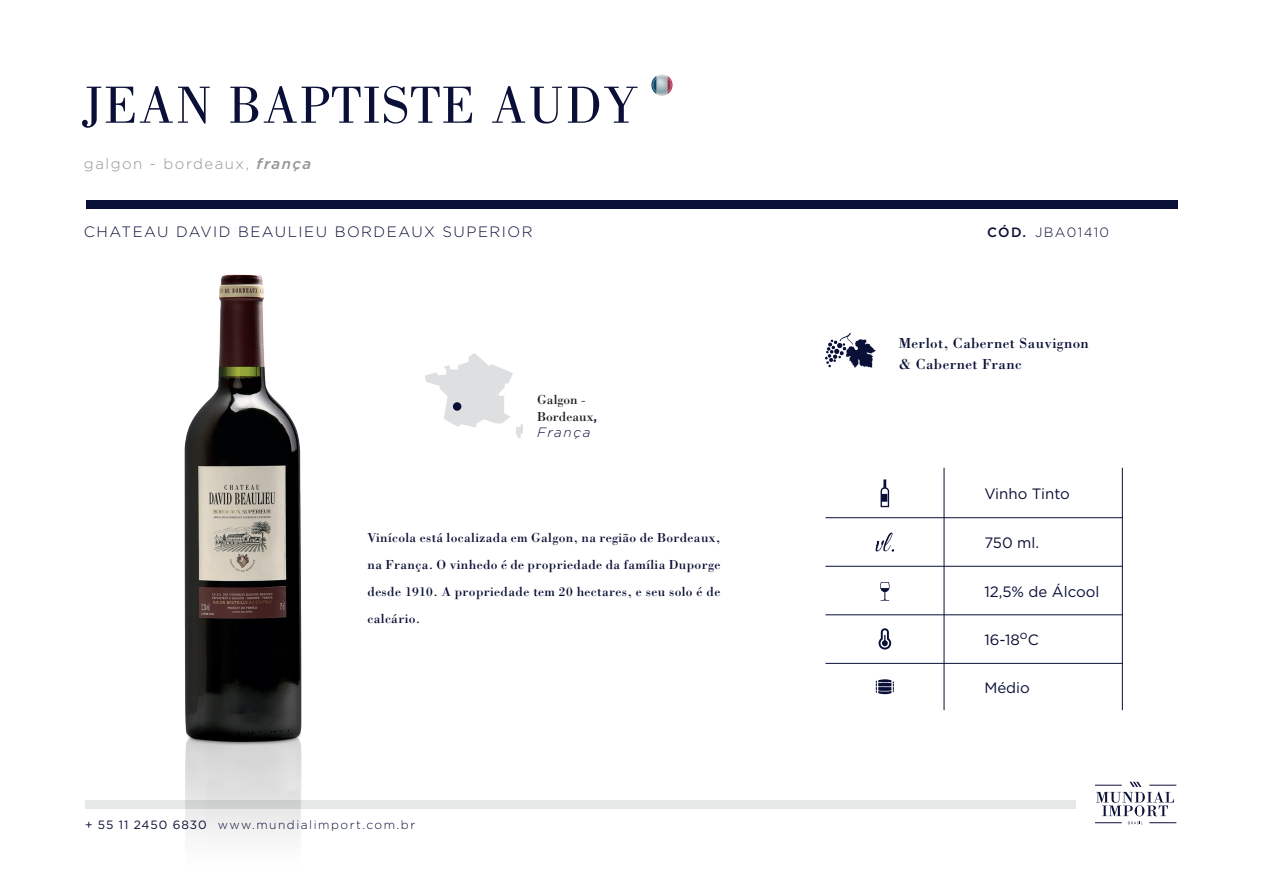
<style>
.page{position:relative;width:1263px;height:893px;background:#fff}
.page>*{position:absolute;margin:0;border:0;box-sizing:border-box;transform-origin:0 0}
.t1{font:54px "Bodoni Std";letter-spacing:.025em;color:#090f36}
.t2{font:15px "Gotham";color:#090f36}
.t3{font:15px/21px "Bodoni Std";letter-spacing:.025em;color:#090f36}
.t4{font:300 15px "Gotham";letter-spacing:.1em;color:#090f36}
.t5{font:300 15px "Gotham";letter-spacing:.1em;color:#939598}
.t6{font:13.5px/27px "Bodoni Std";letter-spacing:.025em;color:#090f36;text-align:justify}
.t7{font:13.5px/16.2px "Bodoni Std";color:#231f20}
.t8{font:300 13.5px "Gotham";letter-spacing:.1em;color:#090f36}
.t9{font:italic 300 13.5px "Gotham";letter-spacing:.125em;color:#090f36}
.t10{font:500 13.5px "Gotham";color:#090f36}
.t11{font:300 12px "Gotham";letter-spacing:.125em;color:#090f36}
.s1{font-weight:500;font-style:italic}
.s2{font-family:"Gotham";font-weight:500;color:#090f36}
.s3{font-weight:400}
</style>
<div class="page">
<svg style="left:876px;top:679px;width:18px;height:15px"></svg>
<svg style="left:878px;top:628px;width:13px;height:21px"></svg>
<svg style="left:880px;top:582px;width:10px;height:19px"></svg>
<svg style="left:880px;top:479px;width:9px;height:28px"></svg>
<svg style="left:1095px;top:822px;width:27px;height:1px"></svg>
<svg style="left:1149px;top:822px;width:27px;height:1px"></svg>
<svg style="left:1128px;top:822px;width:15px;height:2px"></svg>
<svg style="left:1095px;top:782px;width:81px;height:34px"></svg>
<svg style="left:825px;top:333px;width:51px;height:35px"></svg>
<div style="left:87px;top:200px;width:1091px;height:9px;background:#090f36"></div>
<div style="left:86px;top:800px;width:990px;height:8px;background:#e5e8e7"></div>
<hr style="left:944px;top:468px;width:1px;height:242px;background:#090f36">
<hr style="left:1122px;top:468px;width:1px;height:242px;background:#090f36">
<hr style="left:825px;top:517px;width:298px;height:1px;background:#090f36">
<hr style="left:825px;top:566px;width:298px;height:1px;background:#090f36">
<hr style="left:825px;top:615px;width:298px;height:1px;background:#090f36">
<hr style="left:825px;top:663px;width:298px;height:1px;background:#090f36">
<svg style="left:875px;top:532px;width:19px;height:20px"></svg>
<svg style="left:651px;top:74px;width:22px;height:22px"></svg>
<svg style="left:425px;top:353px;width:98px;height:85px"></svg>
<div style="left:453px;top:402px;width:8px;height:9px;background:#090f36;border-radius:50%"></div>
<img style="left:184px;top:274px;width:118px;height:563px">
<h1 class="t1" style="left:82px;top:75px;width:559px">JEAN BAPTISTE AUDY</h1>
<p class="t5" style="left:84px;top:154px;width:229px">galgon - bordeaux, <span class="s1">frança</span></p>
<p class="t4" style="left:84px;top:222px;width:450px">CHATEAU DAVID BEAULIEU BORDEAUX SUPERIOR</p>
<p class="t7" style="left:537px;top:392px;width:61px">Galgon -<br>Bordeaux<span class="s2">,</span></p>
<p class="t9" style="left:537px;top:423px;width:55px">França</p>
<p class="t6" style="left:367px;top:524px;width:354px">Vinícola está localizada em Galgon, na região de Bordeaux, na França. O vinhedo é de propriedade da família Duporge desde 1910. A propriedade tem 20 hectares, e seu solo é de calcário.</p>
<p class="t11" style="left:85px;top:817px;width:332px"><span class="s3">+ 55 11 2450 6830</span> www.mundialimport.com.br</p>
<p class="t10" style="left:987px;top:224px;width:40px">CÓD.</p>
<p class="t8" style="left:1035px;top:224px;width:76px">JBA01410</p>
<p class="t3" style="left:899px;top:332px;width:192px">Merlot, Cabernet Sauvignon &amp; Cabernet Franc</p>
<p class="t2" style="left:984px;top:484px;width:87px">Vinho Tinto</p>
<p class="t2" style="left:984px;top:533px;width:56px">750 ml.</p>
<p class="t2" style="left:984px;top:582px;width:117px">12,5% de Álcool</p>
<p class="t2" style="left:984px;top:630px;width:56px">16-18<sup>o</sup>C</p>
<p class="t2" style="left:984px;top:678px;width:47px">Médio</p>
</div>
